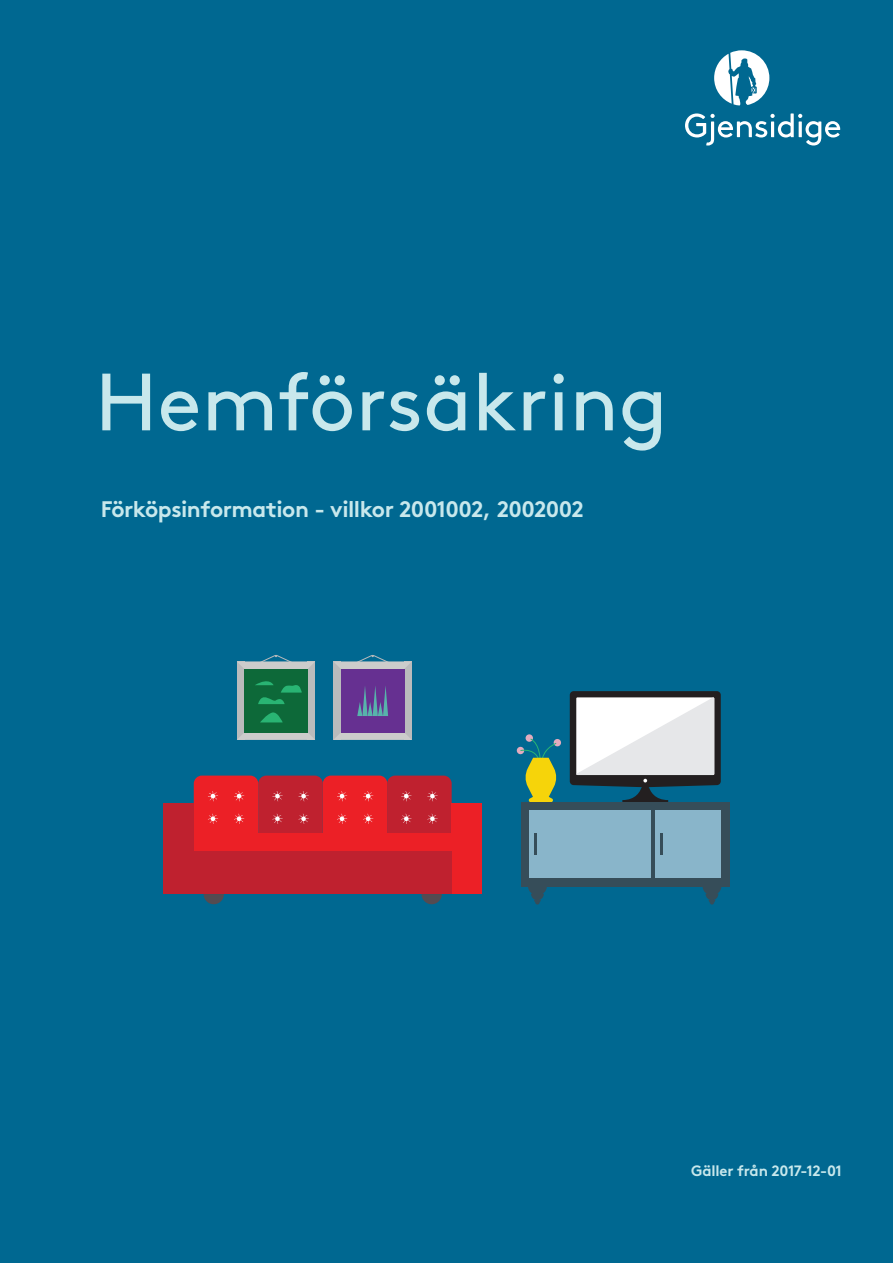
<style>
.page{position:relative;width:893px;height:1263px;background:#006891}
.page>*{position:absolute;margin:0;border:0;box-sizing:border-box;transform-origin:0 0}
.t1{font:81px "Gjen Brown OT";color:#c8e8ec}
.t2{font:700 22.5px "Gjen Brown OT";letter-spacing:-.025em;color:#c8e8ec}
.t3{font:700 15px "Gjen Brown OT";letter-spacing:-.015em;color:#c8e8ec}
</style>
<div class="page">
<div style="left:333px;top:661px;width:8px;height:79px;background:#babbbc"></div>
<div style="left:404px;top:661px;width:8px;height:79px;background:#babbbc"></div>
<svg style="left:335px;top:655px;width:76px;height:14px"></svg>
<svg style="left:334px;top:732px;width:77px;height:8px"></svg>
<div style="left:341px;top:669px;width:63px;height:63px;background:#663091"></div>
<div style="left:237px;top:661px;width:7px;height:79px;background:#babbbc"></div>
<div style="left:308px;top:661px;width:7px;height:79px;background:#babbbc"></div>
<svg style="left:237px;top:732px;width:78px;height:8px"></svg>
<div style="left:244px;top:669px;width:64px;height:63px;background:#0d6939"></div>
<svg style="left:260px;top:712px;width:23px;height:10px"></svg>
<svg style="left:255px;top:681px;width:47px;height:23px"></svg>
<svg style="left:357px;top:686px;width:31px;height:30px"></svg>
<div style="left:554px;top:739px;width:7px;height:7px;background:#e3abbe;border-radius:50%"></div>
<div style="left:517px;top:747px;width:7px;height:7px;background:#e3abbe;border-radius:50%"></div>
<div style="left:526px;top:734px;width:7px;height:8px;background:#e3abbe;border-radius:50%"></div>
<svg style="left:520px;top:738px;width:37px;height:64px"></svg>
<svg style="left:238px;top:655px;width:76px;height:14px"></svg>
<div style="left:521px;top:802px;width:209px;height:84px;background:#364d59"></div>
<div style="left:655px;top:810px;width:66px;height:68px;background:#89b5ca"></div>
<hr style="left:660px;top:833px;width:3px;height:22px;background:#364d59">
<div style="left:529px;top:810px;width:121px;height:68px;background:#89b5ca"></div>
<hr style="left:534px;top:833px;width:2px;height:22px;background:#364d59">
<svg style="left:528px;top:886px;width:19px;height:18px"></svg>
<svg style="left:702px;top:886px;width:19px;height:18px"></svg>
<div style="left:570px;top:691px;width:151px;height:94px;background:#231f20;border-radius:4px"></div>
<svg style="left:576px;top:697px;width:138px;height:105px"></svg>
<svg style="left:204px;top:894px;width:20px;height:10px"></svg>
<svg style="left:421px;top:894px;width:21px;height:10px"></svg>
<div style="left:323px;top:775px;width:64px;height:65px;background:#ec2026;border-radius:8px"></div>
<svg style="left:337px;top:791px;width:10px;height:10px"></svg>
<svg style="left:363px;top:791px;width:10px;height:10px"></svg>
<svg style="left:337px;top:814px;width:10px;height:10px"></svg>
<svg style="left:363px;top:814px;width:10px;height:10px"></svg>
<div style="left:387px;top:775px;width:65px;height:65px;background:#bf212f;border-radius:8px"></div>
<svg style="left:401px;top:791px;width:10px;height:10px"></svg>
<svg style="left:427px;top:791px;width:11px;height:10px"></svg>
<svg style="left:401px;top:814px;width:10px;height:10px"></svg>
<svg style="left:427px;top:814px;width:11px;height:10px"></svg>
<div style="left:258px;top:775px;width:65px;height:65px;background:#bf212f;border-radius:8px"></div>
<svg style="left:272px;top:791px;width:11px;height:10px"></svg>
<svg style="left:298px;top:791px;width:11px;height:10px"></svg>
<svg style="left:272px;top:814px;width:11px;height:10px"></svg>
<svg style="left:298px;top:814px;width:11px;height:10px"></svg>
<div style="left:194px;top:775px;width:64px;height:65px;background:#ec2026;border-radius:8px"></div>
<svg style="left:208px;top:791px;width:10px;height:10px"></svg>
<svg style="left:234px;top:791px;width:10px;height:10px"></svg>
<svg style="left:208px;top:814px;width:10px;height:10px"></svg>
<svg style="left:234px;top:814px;width:10px;height:10px"></svg>
<div style="left:171px;top:833px;width:304px;height:18px;background:#ec2026"></div>
<div style="left:163px;top:803px;width:31px;height:91px;background:#bf212f"></div>
<div style="left:451px;top:803px;width:31px;height:91px;background:#ec2026"></div>
<div style="left:171px;top:851px;width:281px;height:43px;background:#bf212f"></div>
<svg style="left:685px;top:113px;width:155px;height:33px"></svg>
<svg style="left:714px;top:50px;width:55px;height:56px"></svg>
<h1 class="t1" style="left:95px;top:340px;width:574px">Hemförsäkring</h1>
<p class="t2" style="left:101px;top:491px;width:484px">Förköpsinformation - villkor 2001002, 2002002</p>
<p class="t3" style="left:691px;top:1158px;width:152px">Gäller från 2017-12-01</p>
</div>
